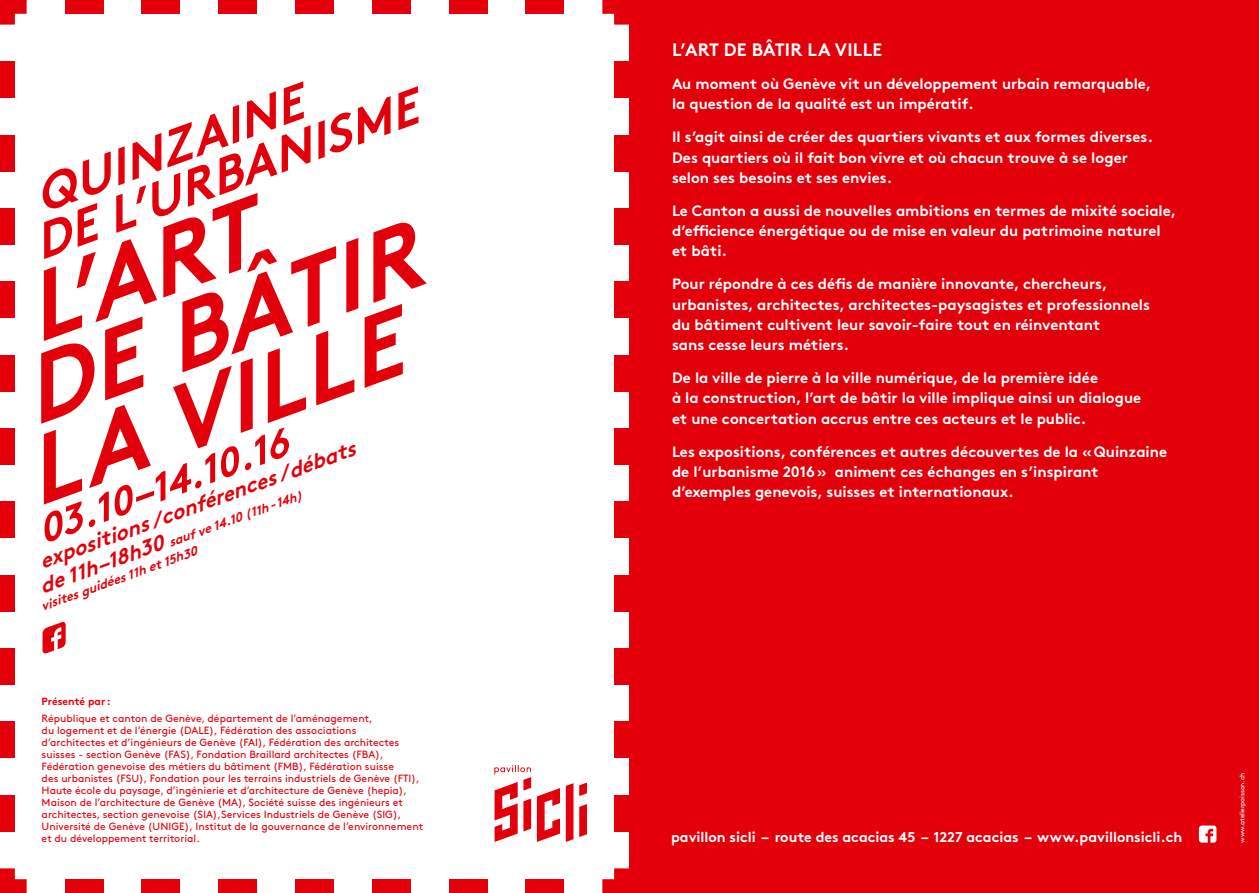
<style>
.page{position:relative;width:1259px;height:893px;background:#fff}
.page>*{position:absolute;margin:0;border:0;box-sizing:border-box;transform-origin:0 0}
.t1{font:italic 700 94.5px/76.8px "Brown Std";color:#e3000b}
.t2{font:italic 700 49.5px/43.8px "Brown Std";color:#e3000b}
.t3{font:italic 700 39px "Brown Std";color:#e3000b}
.t4{font:italic 700 21px "Brown Std";color:#e3000b}
.t5{font:700 18px "Brown Std";letter-spacing:.01em;color:#fff}
.t6{font:700 15px/20.2px "Brown Std";color:#fff}
.t7{font:700 14.25px "Brown Std";color:#fff}
.t8{font:italic 700 12.75px/16.5px "Brown Std";color:#e3000b}
.t9{font:10.5px/12px "Brown Std";color:#e3000b}
.t10{font:700 10.5px "Brown Std";color:#e3000b}
.t11{font:6.75px "Brown Std";letter-spacing:-.02em;color:#fff}
.s1{font-size:21px}
</style>
<div class="page">
<svg style="left:494px;top:765px;width:93px;height:77px"></svg>
<div style="left:0;top:575px;width:15px;height:37px;background:#e3000b"></div>
<div style="left:0;top:501px;width:15px;height:37px;background:#e3000b"></div>
<div style="left:0;top:795px;width:15px;height:37px;background:#e3000b"></div>
<div style="left:0;top:428px;width:15px;height:37px;background:#e3000b"></div>
<div style="left:0;top:722px;width:15px;height:36px;background:#e3000b"></div>
<div style="left:0;top:355px;width:15px;height:36px;background:#e3000b"></div>
<div style="left:0;top:135px;width:15px;height:36px;background:#e3000b"></div>
<div style="left:0;top:61px;width:15px;height:37px;background:#e3000b"></div>
<div style="left:0;top:281px;width:15px;height:37px;background:#e3000b"></div>
<div style="left:0;top:208px;width:15px;height:37px;background:#e3000b"></div>
<div style="left:0;top:648px;width:15px;height:37px;background:#e3000b"></div>
<div style="left:295px;top:879px;width:39px;height:14px;background:#e3000b"></div>
<div style="left:372px;top:879px;width:38px;height:14px;background:#e3000b"></div>
<div style="left:449px;top:879px;width:38px;height:14px;background:#e3000b"></div>
<div style="left:525px;top:879px;width:39px;height:14px;background:#e3000b"></div>
<div style="left:142px;top:879px;width:38px;height:14px;background:#e3000b"></div>
<div style="left:218px;top:879px;width:39px;height:14px;background:#e3000b"></div>
<div style="left:65px;top:879px;width:38px;height:14px;background:#e3000b"></div>
<div style="left:614px;top:208px;width:28px;height:37px;background:#e3000b"></div>
<div style="left:614px;top:135px;width:28px;height:36px;background:#e3000b"></div>
<div style="left:614px;top:355px;width:28px;height:36px;background:#e3000b"></div>
<div style="left:614px;top:281px;width:28px;height:37px;background:#e3000b"></div>
<div style="left:614px;top:795px;width:28px;height:37px;background:#e3000b"></div>
<div style="left:614px;top:61px;width:28px;height:37px;background:#e3000b"></div>
<div style="left:614px;top:428px;width:28px;height:37px;background:#e3000b"></div>
<div style="left:614px;top:575px;width:28px;height:37px;background:#e3000b"></div>
<div style="left:614px;top:722px;width:28px;height:36px;background:#e3000b"></div>
<div style="left:614px;top:648px;width:28px;height:37px;background:#e3000b"></div>
<div style="left:614px;top:501px;width:28px;height:37px;background:#e3000b"></div>
<div style="left:295px;top:0;width:39px;height:14px;background:#e3000b"></div>
<div style="left:142px;top:0;width:38px;height:14px;background:#e3000b"></div>
<div style="left:218px;top:0;width:39px;height:14px;background:#e3000b"></div>
<div style="left:372px;top:0;width:38px;height:14px;background:#e3000b"></div>
<div style="left:65px;top:0;width:38px;height:14px;background:#e3000b"></div>
<div style="left:449px;top:0;width:38px;height:14px;background:#e3000b"></div>
<div style="left:525px;top:0;width:39px;height:14px;background:#e3000b"></div>
<svg style="left:0;top:0;width:27px;height:25px"></svg>
<svg style="left:602px;top:0;width:27px;height:25px"></svg>
<svg style="left:0;top:868px;width:27px;height:25px"></svg>
<svg style="left:602px;top:868px;width:27px;height:25px"></svg>
<div style="left:629px;top:0;width:630px;height:893px;background:#e3000b"></div>
<svg style="left:1199px;top:825px;width:17px;height:18px"></svg>
<svg style="left:43px;top:622px;width:23px;height:32px"></svg>
<h2 class="t2" style="left:12px;top:182px;width:406px;text-indent:17px;rotate:-20deg">QUINZAINE<br>DE L’URBANISME</h2>
<h1 class="t1" style="left:-40px;top:295px;width:443px;text-indent:56px;rotate:-20deg">L’ART<br>DE BÂTIR<br>LA VILLE</h1>
<h3 class="t3" style="left:30px;top:509px;width:265px;rotate:-20deg">03.10–14.10.16</h3>
<h3 class="t4" style="left:36px;top:550px;width:336px;rotate:-20deg">expositions / conférences / débats</h3>
<p class="t8" style="left:33px;top:584px;width:284px;text-indent:6px;rotate:-20deg"><span class="s1">de 11h–18h30</span> sauf ve 14.10 (11h-14h) visites guidées 11h et 15h30</p>
<p class="t10" style="left:42px;top:695px;width:70px">Présenté par :</p>
<p class="t9" style="left:42px;top:712px;width:383px">République et canton de Genève, département de l’aménagement,<br>du logement et de l’énergie (DALE), Fédération des associations<br>d’architectes et d’ingénieurs de Genève (FAI), Fédération des architectes suisses - section Genève (FAS), Fondation Braillard architectes (FBA), Fédération genevoise des métiers du bâtiment (FMB), Fédération suisse<br>des urbanistes (FSU), Fondation pour les terrains industriels de Genève (FTI), Haute école du paysage, d’ingénierie et d’architecture de Genève (hepia), Maison de l’architecture de Genève (MA), Société suisse des ingénieurs et architectes, section genevoise (SIA),Services Industriels de Genève (SIG), Université de Genève (UNIGE), Institut de la gouvernance de l’environnement et du développement territorial.</p>
<p class="t5" style="left:672px;top:39px;width:212px">L’ART DE BÂTIR LA VILLE</p>
<p class="t6" style="left:672px;top:74px;width:481px">Au moment où Genève vit un développement urbain remarquable, la question de la qualité est un impératif.</p>
<p class="t6" style="left:672px;top:127px;width:482px">Il s’agit ainsi de créer des quartiers vivants et aux formes diverses.<br>Des quartiers où il fait bon vivre et où chacun trouve à se loger selon ses besoins et ses envies.</p>
<p class="t6" style="left:672px;top:200px;width:506px">Le Canton a aussi de nouvelles ambitions en termes de mixité sociale, d’efficience énergétique ou de mise en valeur du patrimoine naturel et bâti.</p>
<p class="t6" style="left:672px;top:274px;width:479px">Pour répondre à ces défis de manière innovante, chercheurs, urbanistes, architectes, architectes-paysagistes et professionnels du bâtiment cultivent leur savoir-faire tout en réinventant<br>sans cesse leurs métiers.</p>
<p class="t6" style="left:672px;top:368px;width:471px">De la ville de pierre à la ville numérique, de la première idée<br>à la construction, l’art de bâtir la ville implique ainsi un dialogue et une concertation accrus entre ces acteurs et le public.</p>
<p class="t6" style="left:672px;top:441px;width:496px">Les expositions, conférences et autres découvertes de la «Quinzaine de l’urbanisme 2016» animent ces échanges en s’inspirant d’exemples genevois, suisses et internationaux.</p>
<p class="t7" style="left:671px;top:828px;width:513px">pavillon sicli – route des acacias 45 – 1227 acacias – www.pavillonsicli.ch</p>
<p class="t11" style="left:1238px;top:843px;width:71px;rotate:-90deg">www.atelierpoisson.ch</p>
</div>
